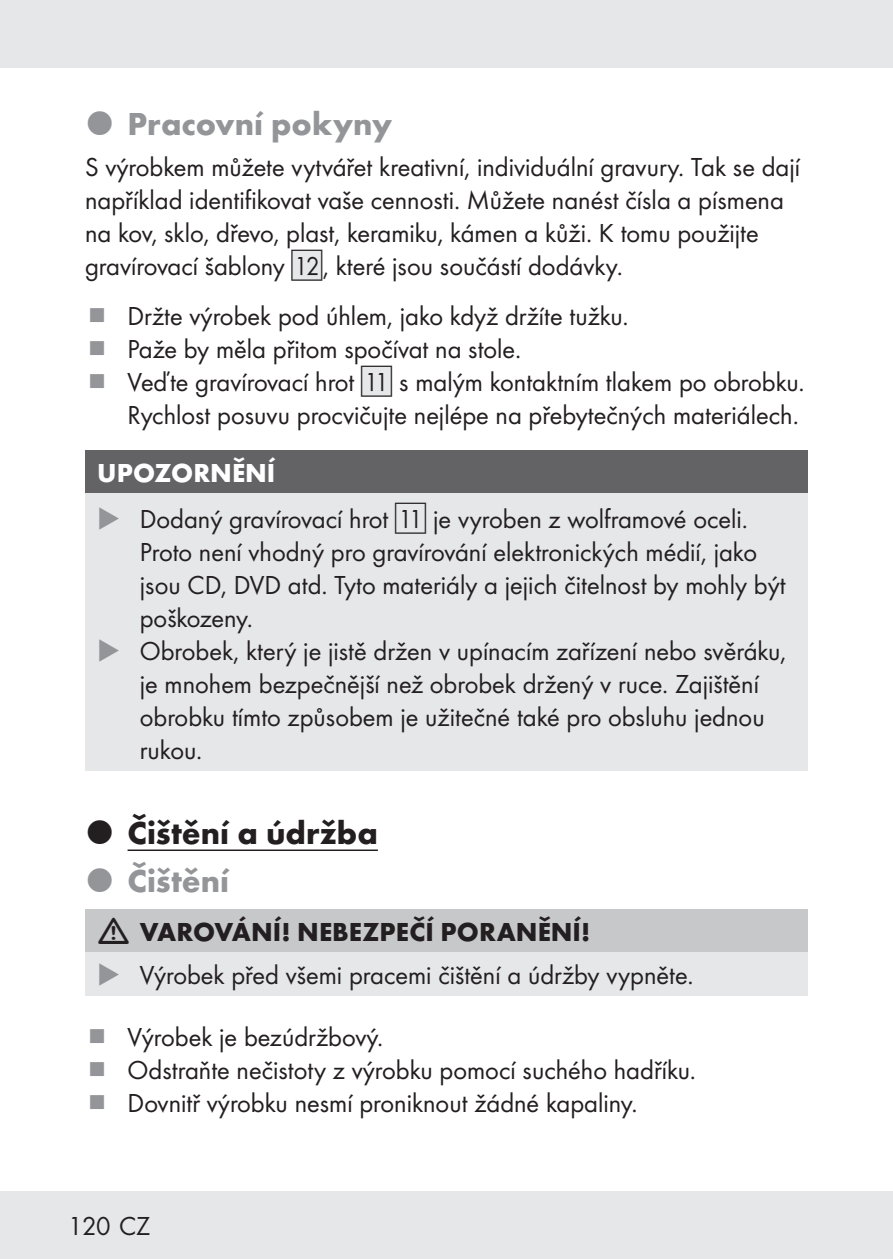
<style>
.page{position:relative;width:893px;height:1259px;background:#fff}
.page>*{position:absolute;margin:0;border:0;box-sizing:border-box;transform-origin:0 0}
.t1{font:700 33px "Futura";color:#939598}
.t2{font:700 33px "Futura";color:#231f20}
.Body{font:27px/33px "Futura Boo";color:#231f20}
.t3{font:700 27px "Futura";color:#231f20}
.Body-2{font:700 27px "Futura";color:#fff}
.s1{font-family:"IMP Lidl Num Box";font-size:23.7px;color:#e6e7e9}
.s2{font-family:"IMP Lidl Num Box";font-size:23.7px}
.s3{color:#939598}
</style>
<div class="page">
<div style="left:0;top:1191px;width:893px;height:68px;background:#e6e7e9"></div>
<div style="left:0;top:0;width:893px;height:68px;background:#e6e7e9"></div>
<hr style="left:128px;top:849px;width:250px;height:2px;background:#231f20">
<div style="left:85px;top:450px;width:723px;height:44px;background:#636366"></div>
<div style="left:85px;top:494px;width:723px;height:277px;background:#e6e7e9"></div>
<div style="left:85px;top:908px;width:723px;height:44px;background:#c7c8ca"></div>
<div style="left:85px;top:952px;width:723px;height:44px;background:#e6e7e9"></div>
<p class="t1" style="left:128px;top:99px;width:266px">Pracovní pokyny</p>
<p class="Body" style="left:85px;top:149px;width:717px">S výrobkem můžete vytvářet kreativní, individuální gravury. Tak se dají například identifikovat vaše cennosti. Můžete nanést čísla a písmena na kov, sklo, dřevo, plast, keramiku, kámen a kůži. K tomu použijte gravírovací šablony <span class="s1">[</span><span class="s2">12]</span>, které jsou součástí dodávky.</p>
<p class="Body" style="left:128px;top:298px;width:499px">Držte výrobek pod úhlem, jako když držíte tužku.</p>
<p class="Body" style="left:128px;top:331px;width:392px">Paže by měla přitom spočívat na stole.</p>
<p class="Body" style="left:128px;top:364px;width:675px">Veďte gravírovací hrot <span class="s1">[</span><span class="s2">11]</span> s malým kontaktním tlakem po obrobku.<br>Rychlost posuvu procvičujte nejlépe na přebytečných materiálech.</p>
<p class="Body-2" style="left:97px;top:453px;width:180px">UPOZORNĚNÍ</p>
<p class="Body" style="left:140px;top:501px;width:647px;text-indent:-43px"><span class="s3">◆</span> Dodaný gravírovací hrot <span class="s1">[</span><span class="s2">11]</span> je vyroben z wolframové oceli.<br>Proto není vhodný pro gravírování elektronických médií, jako jsou CD, DVD atd. Tyto materiály a jejich čitelnost by mohly být poškozeny.</p>
<p class="Body" style="left:140px;top:633px;width:648px;text-indent:-43px"><span class="s3">◆</span> Obrobek, který je jistě držen v upínacím zařízení nebo svěráku, je mnohem bezpečnější než obrobek držený v ruce. Zajištění obrobku tímto způsobem je užitečné také pro obsluhu jednou rukou.</p>
<p class="t2" style="left:128px;top:809px;width:252px">Čištění a údržba</p>
<p class="t1" style="left:128px;top:856px;width:103px">Čištění</p>
<p class="t3" style="left:140px;top:911px;width:452px">VAROVÁNÍ! NEBEZPEČÍ PORANĚNÍ!</p>
<p class="Body" style="left:97px;top:957px;width:594px"><span class="s3">◆</span> Výrobek před všemi pracemi čištění a údržby vypněte.</p>
<p class="Body" style="left:128px;top:1019px;width:254px">Výrobek je bezúdržbový.</p>
<p class="Body" style="left:128px;top:1052px;width:566px">Odstraňte nečistoty z výrobku pomocí suchého hadříku.</p>
<p class="Body" style="left:128px;top:1085px;width:508px">Dovnitř výrobku nesmí proniknout žádné kapaliny.</p>
<p class="Body" style="left:68px;top:1208px;width:84px">120 CZ</p>
</div>
